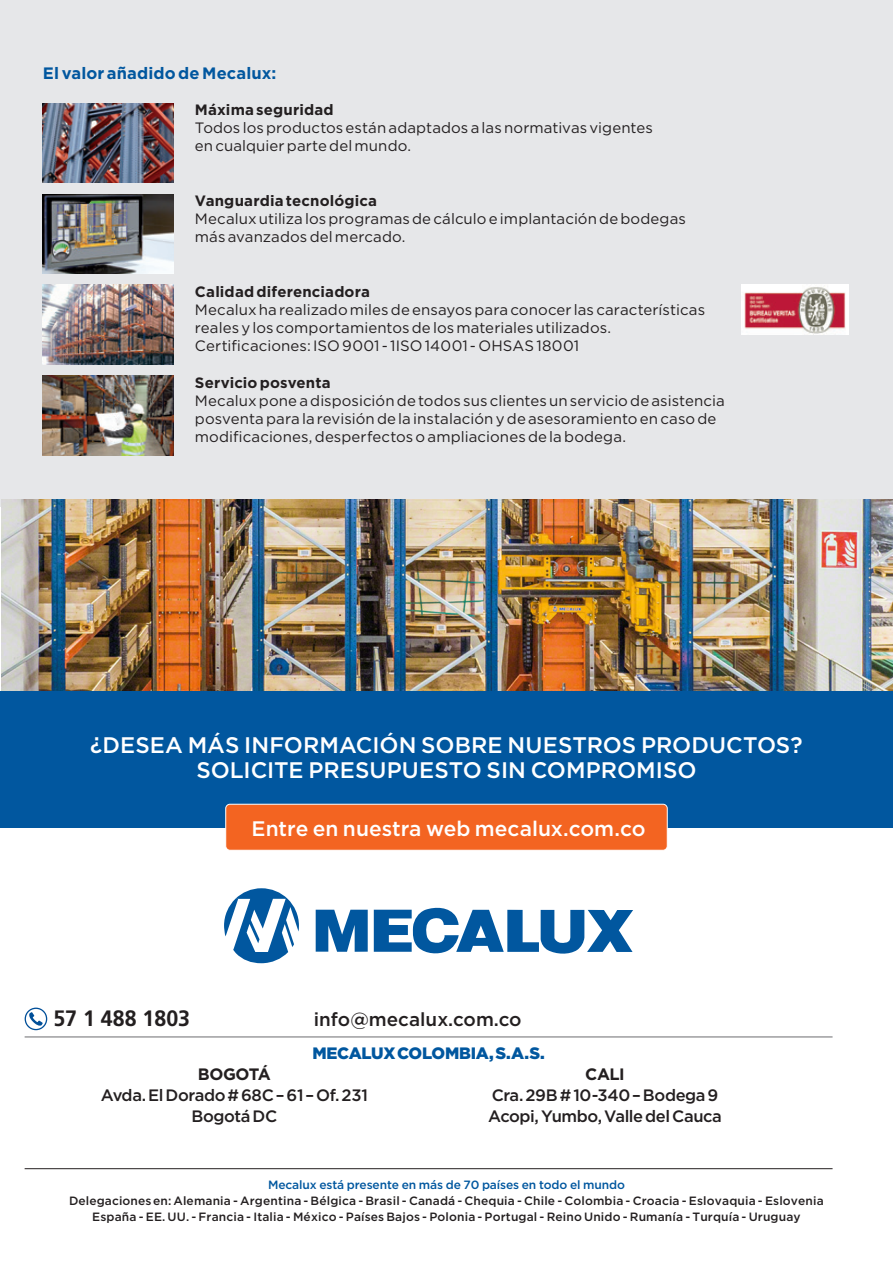
<style>
.page{position:relative;width:893px;height:1263px;background:#fff}
.page>*{position:absolute;margin:0;border:0;box-sizing:border-box;transform-origin:0 0}
.t1{font:500 22.5px/25.5px "Gotham";color:#fff;text-align:center}
.t2{font:700 22.2px "Frutiger LT Std";color:#231f20;scale:.96 1}
.t3{font:500 21px "Gotham";color:#fff}
.t4{font:500 18.9px "Gotham";color:#231f20}
.t5{font:500 16.5px/21px "Gotham";letter-spacing:-.025em;color:#231f20;text-align:center}
.t6{font:700 16.5px "Gotham";letter-spacing:.01em;color:#01579f}
.t7{font:900 16.5px "Gotham";letter-spacing:-.02em;color:#01579f}
.t8{font:700 16.5px "Gotham";letter-spacing:-.025em;color:#231f20}
.t9{font:15px/18px "Gotham";letter-spacing:.005em;color:#231f20}
.t10{font:700 15px "Gotham";letter-spacing:.01em;color:#231f20}
.t11{font:500 12px/16px "Gotham";letter-spacing:.01em;color:#231f20;text-align:center}
.t12{font:500 12px "Gotham";letter-spacing:-.01em;color:#01579f}
</style>
<div class="page">
<div style="left:0;top:0;width:893px;height:506px;background:#e6e7e9"></div>
<img style="left:1px;top:500px;width:892px;height:191px">
<div style="left:0;top:692px;width:893px;height:136px;background:#01579f"></div>
<img style="left:43px;top:285px;width:131px;height:79px">
<img style="left:43px;top:103px;width:131px;height:80px">
<img style="left:43px;top:194px;width:131px;height:79px">
<img style="left:43px;top:376px;width:131px;height:79px">
<img style="left:741px;top:285px;width:107px;height:49px">
<div style="left:226px;top:804px;width:441px;height:46px;background:#f36421;border-radius:4px"></div>
<div style="left:225px;top:804px;width:443px;height:47px;border:1px solid #fff;border-radius:4px"></div>
<hr style="left:25px;top:1168px;width:808px;height:1px;background:#231f20">
<svg style="left:224px;top:888px;width:75px;height:75px"></svg>
<svg style="left:316px;top:910px;width:52px;height:42px"></svg>
<svg style="left:374px;top:907px;width:259px;height:47px"></svg>
<hr style="left:25px;top:1037px;width:808px;height:1px;background:#6c6d70">
<svg style="left:25px;top:1007px;width:22px;height:23px"></svg>
<p class="t6" style="left:43px;top:62px;width:235px">El valor añadido de Mecalux:</p>
<p class="t10" style="left:195px;top:100px;width:140px">Máxima seguridad</p>
<p class="t9" style="left:195px;top:119px;width:459px">Todos los productos están adaptados a las normativas vigentes en cualquier parte del mundo.</p>
<p class="t10" style="left:195px;top:191px;width:184px">Vanguardia tecnológica</p>
<p class="t9" style="left:195px;top:209px;width:492px">Mecalux utiliza los programas de cálculo e implantación de bodegas más avanzados del mercado.</p>
<p class="t10" style="left:195px;top:281px;width:176px">Calidad diferenciadora</p>
<p class="t9" style="left:195px;top:300px;width:512px">Mecalux ha realizado miles de ensayos para conocer las características reales y los comportamientos de los materiales utilizados.<br>Certificaciones: ISO 9001 - 1ISO 14001 - OHSAS 18001</p>
<p class="t10" style="left:195px;top:372px;width:137px">Servicio posventa</p>
<p class="t9" style="left:195px;top:391px;width:531px">Mecalux pone a disposición de todos sus clientes un servicio de asistencia posventa para la revisión de la instalación y de asesoramiento en caso de modificaciones, desperfectos o ampliaciones de la bodega.</p>
<h1 class="t1" style="left:90px;top:732px;width:714px">¿DESEA MÁS INFORMACIÓN SOBRE NUESTROS PRODUCTOS?<br>SOLICITE PRESUPUESTO SIN COMPROMISO</h1>
<h3 class="t3" style="left:252px;top:814px;width:396px">Entre en nuestra web mecalux.com.co</h3>
<h2 class="t2" style="left:53px;top:1006px;width:144px">57 1 488 1803</h2>
<p class="t4" style="left:314px;top:1007px;width:209px">info@mecalux.com.co</p>
<p class="t7" style="left:312px;top:1042px;width:234px">MECALUX COLOMBIA, S.A.S.</p>
<p class="t8" style="left:198px;top:1064px;width:74px">BOGOTÁ</p>
<p class="t5" style="left:101px;top:1085px;width:269px">Avda. El Dorado # 68C – 61 – Of. 231<br>Bogotá DC</p>
<p class="t8" style="left:585px;top:1064px;width:41px">CALI</p>
<p class="t5" style="left:488px;top:1085px;width:235px;text-align:left">Cra. 29B # 10-340 – Bodega 9<br>Acopi, Yumbo, Valle del Cauca</p>
<p class="t12" style="left:268px;top:1177px;width:358px">Mecalux está presente en más de 70 países en todo el mundo</p>
<p class="t11" style="left:69px;top:1192px;width:756px">Delegaciones en: Alemania - Argentina - Bélgica - Brasil - Canadá - Chequia - Chile - Colombia - Croacia - Eslovaquia - Eslovenia<br>España - EE. UU. - Francia - Italia - México - Países Bajos - Polonia - Portugal - Reino Unido - Rumanía - Turquía - Uruguay</p>
</div>
